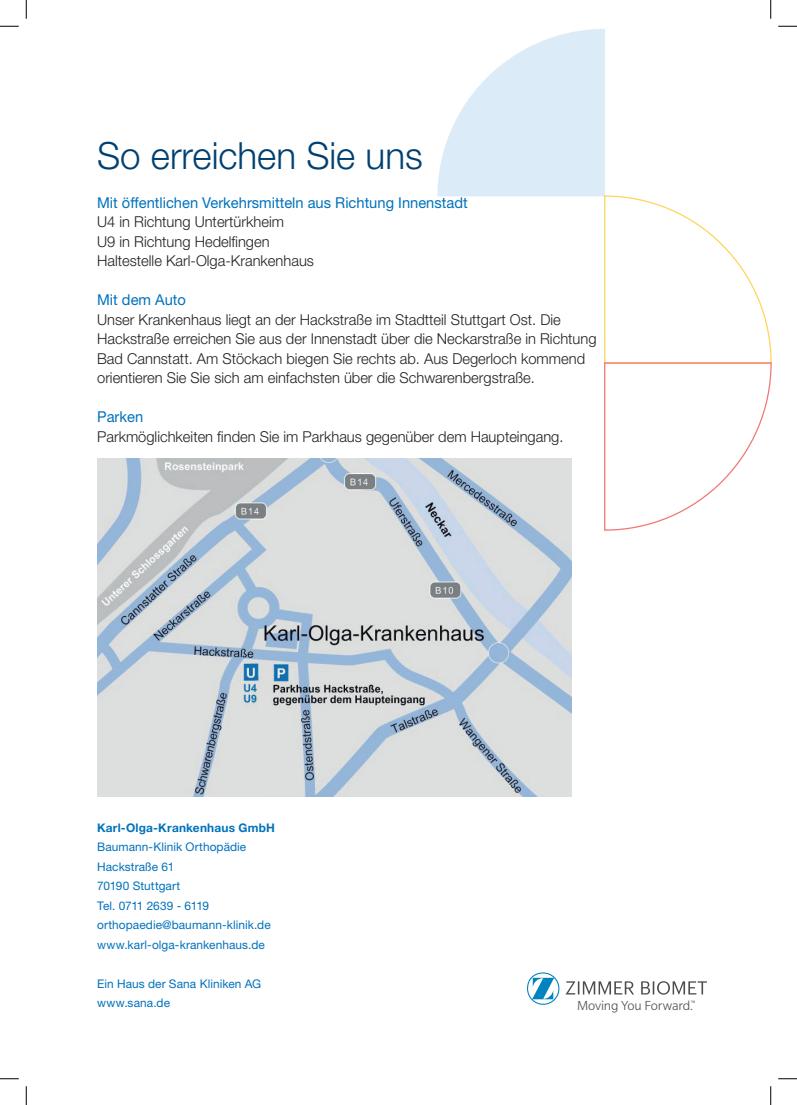
<style>
.page{position:relative;width:797px;height:1105px;background:#fff}
.page>*{position:absolute;margin:0;border:0;box-sizing:border-box;transform-origin:0 0}
.t1{font:300 37.5px "Helvetica Neue";color:#004071}
.t2{font:300 15px/19.5px "Helvetica Neue";color:#231f20}
.t3{font:15px "Helvetica Neue";color:#0072bc}
.t4{font:300 14.25px "Slate Pro";letter-spacing:-.01em;color:#4b4c4d}
.t5{font:11.88px/19.5px "Helvetica Neue";letter-spacing:.005em;color:#0072bc}
.t6{font:700 11.88px "Helvetica Neue";letter-spacing:.015em;color:#0072bc}
</style>
<div class="page">
<svg style="left:437px;top:29px;width:335px;height:502px"></svg>
<img style="left:97px;top:459px;width:474px;height:338px">
<svg style="left:565px;top:981px;width:141px;height:14px"></svg>
<svg style="left:527px;top:972px;width:32px;height:33px"></svg>
<svg style="left:0;top:25px;width:19px;height:2px"></svg>
<svg style="left:778px;top:25px;width:19px;height:2px"></svg>
<svg style="left:0;top:1078px;width:19px;height:1px"></svg>
<svg style="left:778px;top:1078px;width:19px;height:1px"></svg>
<svg style="left:25px;top:0;width:2px;height:19px"></svg>
<svg style="left:25px;top:1086px;width:2px;height:19px"></svg>
<svg style="left:770px;top:0;width:1px;height:19px"></svg>
<svg style="left:770px;top:1086px;width:1px;height:19px"></svg>
<h1 class="t1" style="left:97px;top:132px;width:327px">So erreichen Sie uns</h1>
<p class="t3" style="left:97px;top:193px;width:372px">Mit öffentlichen Verkehrsmitteln aus Richtung Innenstadt</p>
<p class="t2" style="left:97px;top:212px;width:218px">U4 in Richtung Untertürkheim<br>U9 in Richtung Hedelfingen<br>Haltestelle Karl-Olga-Krankenhaus</p>
<p class="t3" style="left:97px;top:291px;width:90px">Mit dem Auto</p>
<p class="t2" style="left:97px;top:309px;width:501px">Unser Krankenhaus liegt an der Hackstraße im Stadtteil Stuttgart Ost. Die Hackstraße erreichen Sie aus der Innenstadt über die Neckarstraße in Richtung Bad Cannstatt. Am Stöckach biegen Sie rechts ab. Aus Degerloch kommend orientieren Sie Sie sich am einfachsten über die Schwarenbergstraße.</p>
<p class="t3" style="left:97px;top:408px;width:48px">Parken</p>
<p class="t2" style="left:97px;top:426px;width:468px">Parkmöglichkeiten finden Sie im Parkhaus gegenüber dem Haupteingang.</p>
<p class="t6" style="left:97px;top:820px;width:179px">Karl-Olga-Krankenhaus GmbH</p>
<p class="t5" style="left:97px;top:837px;width:175px">Baumann-Klinik Orthopädie<br>Hackstraße 61<br>70190 Stuttgart<br>Tel. 0711 2639 - 6119 orthopaedie@baumann-klinik.de www.karl-olga-krankenhaus.de</p>
<p class="t5" style="left:97px;top:974px;width:166px">Ein Haus der Sana Kliniken AG www.sana.de</p>
<p class="t4" style="left:577px;top:998px;width:120px">Moving You Forward.<sup>™</sup></p>
</div>
